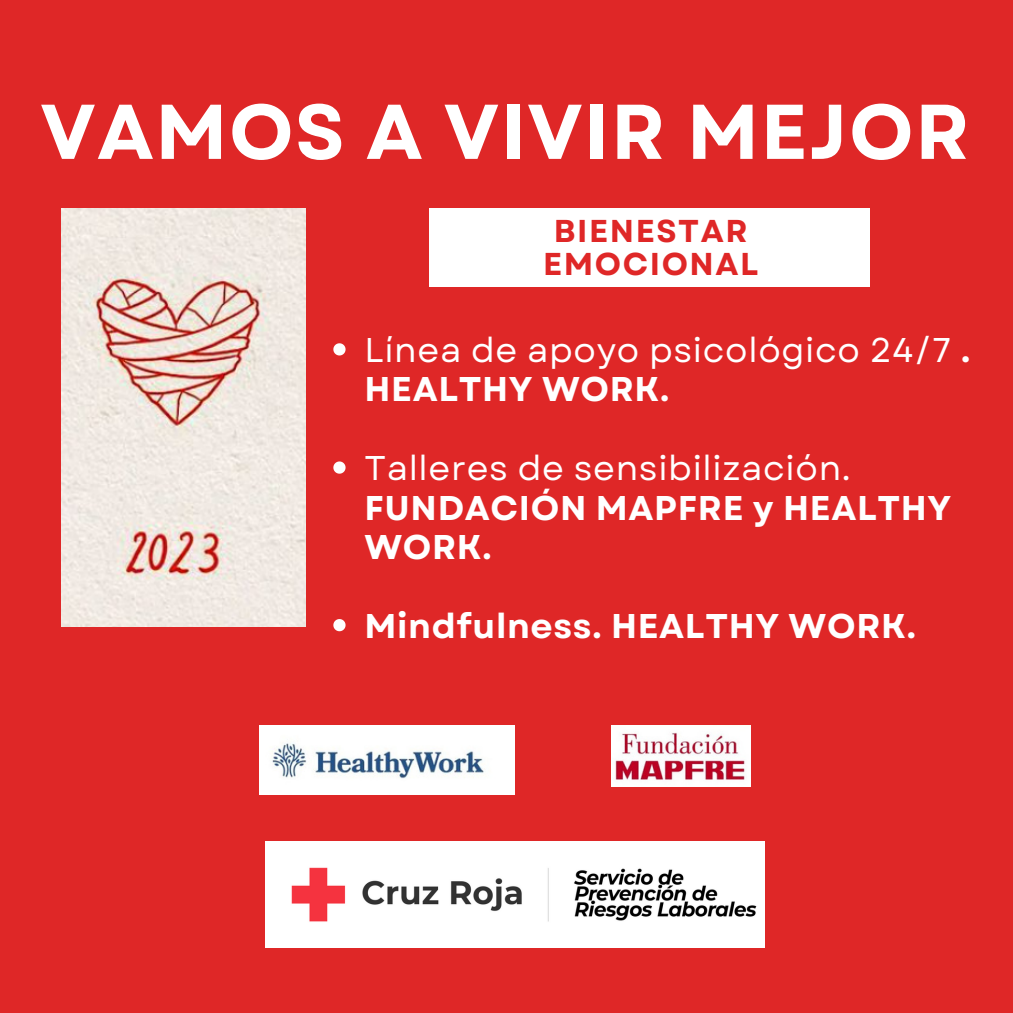
<style>
.page{position:relative;width:1013px;height:1013px;background:#fff}
.page>*{position:absolute;margin:0;border:0;box-sizing:border-box;transform-origin:0 0}
.t1{font:700 77.38px "Garet";letter-spacing:.02em;color:#fff}
.t2{font:34.25px/39.4px "Garet";letter-spacing:.02em;color:#fff}
.t3{font:700 34.25px/39.4px "Garet";letter-spacing:.02em;color:#fff}
.t4{font:700 31.5px/32.4px "Garet";letter-spacing:.05em;color:#df2727;text-align:center}
.s1{font-weight:700}
</style>
<div class="page">
<div style="left:0;top:0;width:1012px;height:1012px;background:#df2727"></div>
<div style="left:429px;top:208px;width:441px;height:79px;background:#fff"></div>
<img style="left:265px;top:841px;width:499px;height:106px">
<img style="left:612px;top:725px;width:138px;height:61px">
<svg style="left:333px;top:343px;width:12px;height:12px"></svg>
<svg style="left:333px;top:461px;width:12px;height:12px"></svg>
<svg style="left:333px;top:619px;width:12px;height:12px"></svg>
<img style="left:260px;top:725px;width:255px;height:69px">
<img style="left:61px;top:208px;width:245px;height:418px">
<h1 class="t1" style="left:40px;top:76px;width:930px">VAMOS A VIVIR MEJOR</h1>
<p class="t4" style="left:543px;top:215px;width:217px">BIENESTAR<br>EMOCIONAL</p>
<p class="t2" style="left:364px;top:330px;width:607px">Línea de apoyo psicológico 24/7 <span class="s1">.<br>HEALTHY WORK.</span></p>
<p class="t2" style="left:364px;top:448px;width:487px">Talleres de sensibilización.</p>
<p class="t3" style="left:364px;top:488px;width:588px">FUNDACIÓN MAPFRE y HEALTHY<br>WORK.</p>
<p class="t3" style="left:364px;top:606px;width:553px">Mindfulness. HEALTHY WORK.</p>
</div>
